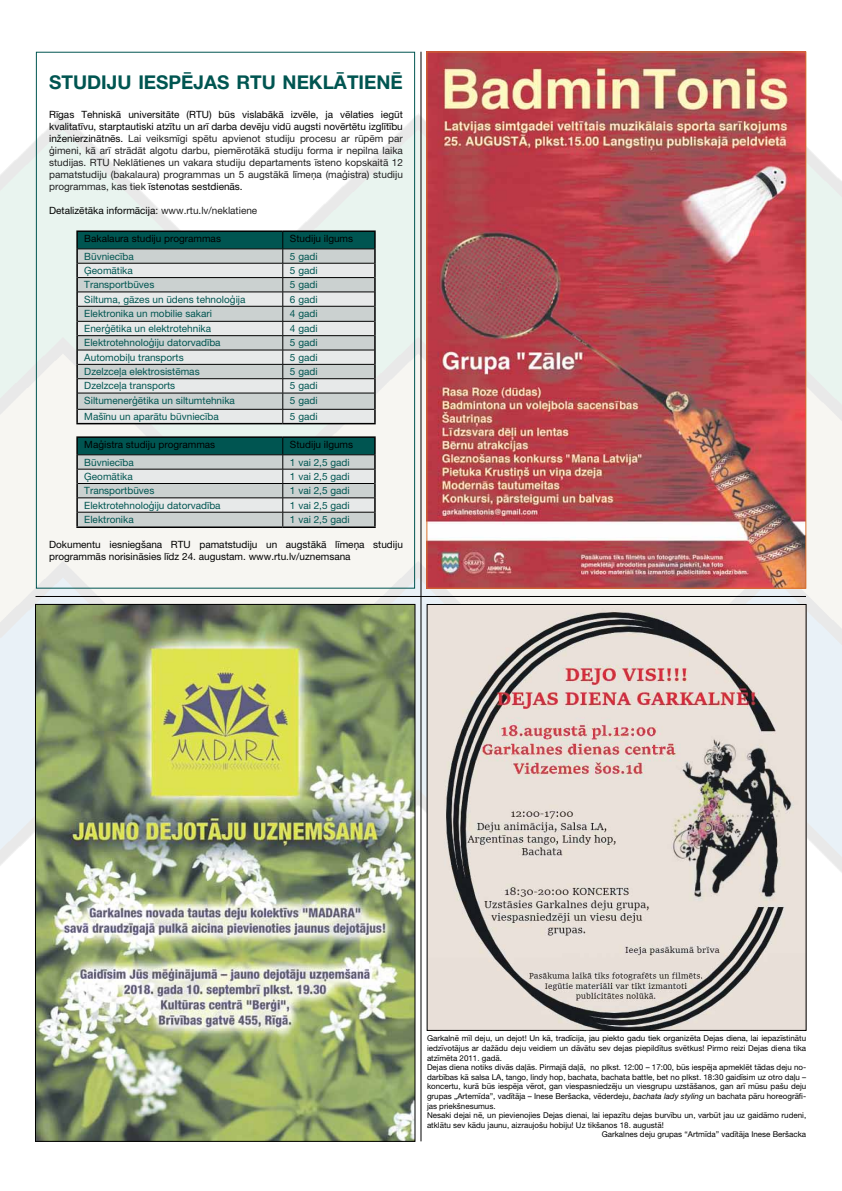
<style>
.page{position:relative;width:842px;height:1191px;background:#fff}
.page>*{position:absolute;margin:0;border:0;box-sizing:border-box;transform-origin:0 0}
.t1{font:700 19px "Helvetica Neue LT Pro";color:#005551}
.t2{font:10px "Helvetica Neue LT Pro";color:#005551}
.t3{font:10px/12px "Helvetica Neue LT Pro";color:#212121;text-align:justify}
.t4{font:10px/12px "Helvetica Neue LT Pro";color:#000}
.t5{font:8px "Helvetica Neue LT Pro";color:#000}
.s1{color:#000}
.s2{color:#212121}
.s3{font-style:italic}
</style>
<div class="page">
<img style="left:0;top:105px;width:842px;height:881px">
<hr style="left:35px;top:596px;width:771px;height:1px;background:#000">
<hr style="left:420px;top:52px;width:1px;height:1089px;background:#000">
<img style="left:37px;top:606px;width:376px;height:533px">
<img style="left:429px;top:606px;width:375px;height:422px">
<hr style="left:76px;top:230px;width:207px;height:2px;background:#000">
<hr style="left:283px;top:230px;width:93px;height:2px;background:#000">
<hr style="left:76px;top:423px;width:207px;height:1px;background:#000">
<hr style="left:283px;top:423px;width:93px;height:1px;background:#000">
<svg style="left:76px;top:231px;width:300px;height:192px;background:#b5bfbe"></svg>
<hr style="left:76px;top:436px;width:207px;height:2px;background:#000">
<hr style="left:283px;top:436px;width:93px;height:2px;background:#000">
<hr style="left:76px;top:526px;width:207px;height:2px;background:#000">
<hr style="left:283px;top:526px;width:93px;height:2px;background:#000">
<svg style="left:76px;top:437px;width:300px;height:90px;background:#9eb0af"></svg>
<img style="left:429px;top:54px;width:375px;height:532px">
<h1 class="t1" style="left:49px;top:70px;width:145px">STUDIJ U IESPĒJAS</h1>
<h1 class="t1" style="left:236px;top:70px;width:60px">RTU NEKL</h1>
<h1 class="t1" style="left:334px;top:70px;width:26px">ĀTIENĒ</h1>
<p class="t3" style="left:49px;top:109px;width:355px"><span class="s1">Rīgas Tehniskā universitāte (RTU) būs vislabākā izvēle, ja vēlaties iegūt kvalitatīvu, starptautiski atzītu un arī darba devēju vidū augsti novērtētu izglītību inženierzinātnēs.</span> Lai veiksmīgi spētu apvienot studiju procesu ar rūpēm par ģimeni, kā arī strādāt algotu darbu, piemērotākā studiju forma ir nepilna laika studijas. RTU Neklātienes un vakara studiju departaments īsteno kopskaitā 12 pamatstudiju (bakalaura) programmas un 5 augstākā līmeņa (maģistra) studiju programmas, kas tiek <span class="s1">īstenotas sestdienās.</span></p>
<p class="t4" style="left:49px;top:205px;width:210px">Detalizētāka informācija<span class="s2">: www.rtu.lv/neklatiene</span></p>
<p class="t4" style="left:84px;top:232px;width:138px">Bakalaura studiju programmas</p>
<p class="t4" style="left:290px;top:232px;width:65px">Studiju ilgums</p>
<p class="t2" style="left:84px;top:250px;width:51px">Būvniecība</p>
<p class="t2" style="left:290px;top:250px;width:29px">5 gadi</p>
<p class="t2" style="left:84px;top:264px;width:50px">Ģeomātika</p>
<p class="t2" style="left:290px;top:264px;width:29px">5 gadi</p>
<p class="t2" style="left:84px;top:279px;width:72px">Transportbūves</p>
<p class="t2" style="left:290px;top:279px;width:29px">5 gadi</p>
<p class="t2" style="left:84px;top:293px;width:163px">Siltuma, gāzes un ūdens tehnoloģija</p>
<p class="t2" style="left:290px;top:293px;width:29px">6 gadi</p>
<p class="t2" style="left:84px;top:307px;width:129px">Elektronika un mobilie sakari</p>
<p class="t2" style="left:290px;top:307px;width:29px">4 gadi</p>
<p class="t2" style="left:84px;top:322px;width:128px">Enerģētika un elektrotehnika</p>
<p class="t2" style="left:290px;top:322px;width:29px">4 gadi</p>
<p class="t2" style="left:84px;top:337px;width:138px">Elektrotehnoloģiju datorvadība</p>
<p class="t2" style="left:290px;top:337px;width:29px">5 gadi</p>
<p class="t2" style="left:84px;top:351px;width:101px">Automobiļu transports</p>
<p class="t2" style="left:290px;top:351px;width:29px">5 gadi</p>
<p class="t2" style="left:84px;top:365px;width:117px">Dzelzceļa elektrosistēmas</p>
<p class="t2" style="left:290px;top:365px;width:29px">5 gadi</p>
<p class="t2" style="left:84px;top:380px;width:92px">Dzelzceļa transports</p>
<p class="t2" style="left:290px;top:380px;width:29px">5 gadi</p>
<p class="t2" style="left:84px;top:394px;width:152px">Siltumenerģētika un siltumtehnika</p>
<p class="t2" style="left:290px;top:394px;width:29px">5 gadi</p>
<p class="t2" style="left:84px;top:410px;width:136px">Mašīnu un aparātu būvniecība</p>
<p class="t2" style="left:290px;top:410px;width:29px">5 gadi</p>
<p class="t4" style="left:84px;top:438px;width:132px">Maģistra studiju programmas</p>
<p class="t4" style="left:290px;top:438px;width:65px">Studiju ilgums</p>
<p class="t2" style="left:84px;top:456px;width:51px">Būvniecība</p>
<p class="t2" style="left:290px;top:456px;width:61px">1 vai 2,5 gadi</p>
<p class="t2" style="left:84px;top:470px;width:50px">Ģeomātika</p>
<p class="t2" style="left:290px;top:470px;width:61px">1 vai 2,5 gadi</p>
<p class="t2" style="left:84px;top:485px;width:72px">Transportbūves</p>
<p class="t2" style="left:290px;top:485px;width:61px">1 vai 2,5 gadi</p>
<p class="t2" style="left:84px;top:499px;width:138px">Elektrotehnoloģiju datorvadība</p>
<p class="t2" style="left:290px;top:499px;width:61px">1 vai 2,5 gadi</p>
<p class="t2" style="left:84px;top:513px;width:51px">Elektronika</p>
<p class="t2" style="left:290px;top:513px;width:61px">1 vai 2,5 gadi</p>
<p class="t4" style="left:49px;top:538px;width:355px">Dokumentu iesniegšana RTU pamatstudiju un augstākā līmeņa studiju programmās norisināsies līdz 24. augustam. www.rtu.lv/uznemsana</p>
<p class="t5" style="left:427px;top:1033px;width:381px">Garkalnē mīl deju, un dejot! Un kā, tradīcija, jau piekto gadu tiek organizēta Dejas diena, lai iepazīstinātu</p>
<p class="t5" style="left:427px;top:1043px;width:381px">iedzīvotājus ar dažādu deju veidiem un dāvātu sev dejas piepildītus svētkus! Pirmo reizi Dejas diena tika</p>
<p class="t5" style="left:427px;top:1053px;width:76px">atzīmēta 2011. gadā.</p>
<p class="t5" style="left:427px;top:1062px;width:381px">Dejas diena notiks divās daļās. Pirmajā daļā, no plkst. 12:00 – 17:00, būs iespēja apmeklēt tādas deju no-</p>
<p class="t5" style="left:427px;top:1072px;width:381px">darbības kā salsa LA, tango, lindy hop, bachata, bachata battle, bet no plkst. 18:30 gaidīsim uz otro daļu –</p>
<p class="t5" style="left:427px;top:1081px;width:381px">koncertu, kurā būs iespēja vērot, gan viespasniedzēju un viesgrupu uzstāšanos, gan arī mūsu pašu deju</p>
<p class="t5" style="left:427px;top:1091px;width:381px">grupas „Artemīda”, vadītāja – Inese Beršacka, vēderdeju, <span class="s3">bachata lady styling</span> un bachata pāru horeogrāfi-</p>
<p class="t5" style="left:427px;top:1101px;width:70px">jas priekšnesumus.</p>
<p class="t5" style="left:427px;top:1110px;width:381px">Nesaki dejai nē, un pievienojies Dejas dienai, lai iepazītu dejas burvību un, varbūt jau uz gaidāmo rudeni,</p>
<p class="t5" style="left:427px;top:1120px;width:238px">atklātu sev kādu jaunu, aizraujošu hobiju! Uz tikšanos 18. augustā!</p>
<p class="t5" style="left:602px;top:1129px;width:206px">Garkalnes deju grupas “Artmīda” vadītāja Inese Beršacka</p>
</div>
